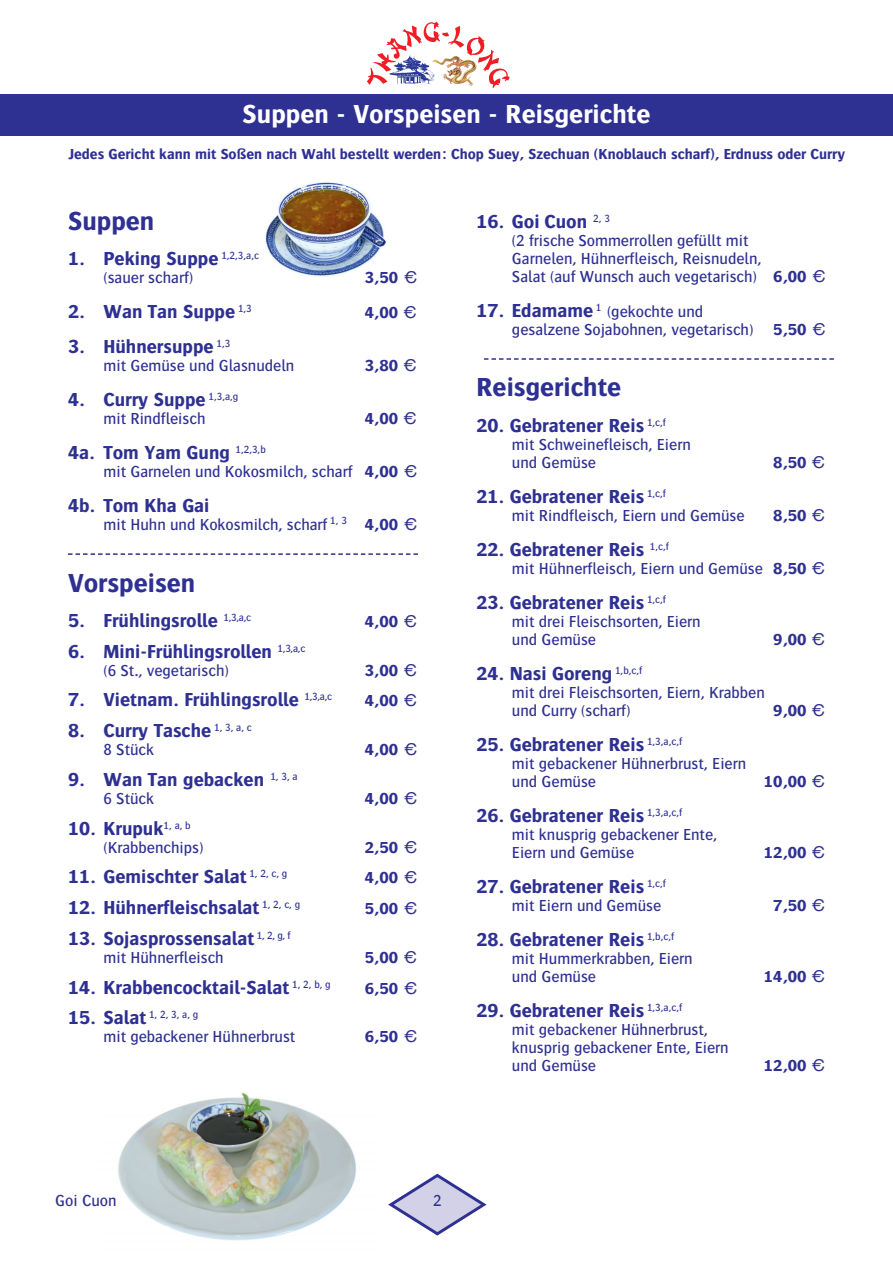
<style>
.page{position:relative;width:893px;height:1263px;background:#fff}
.page>*{position:absolute;margin:0;border:0;box-sizing:border-box;transform-origin:0 0}
.t1{font:700 27px "Bosis";color:#fff}
.t2{font:700 27px "Bosis";color:#2e3092}
.t3{font:700 19.5px "Bosis";color:#2e3092}
.t4{font:16.5px/18px "Bosis";color:#2e3092}
.t5{font:700 16.5px "Bosis";color:#2e3092}
.t6{font:700 15px "Bosis";color:#2e3092}
.t7{font:10.8px "Bosis";color:#2e3092}
.s1{font-family:"Euro Sans EF One";font-weight:400}
.s2{font-weight:700}
.s3{font-family:"Euro Sans EF One"}
.s4{font-weight:700;font-size:19.5px}
</style>
<div class="page">
<img style="left:118px;top:1092px;width:238px;height:149px">
<img style="left:265px;top:182px;width:121px;height:95px">
<svg style="left:367px;top:22px;width:143px;height:66px"></svg>
<img style="left:389px;top:55px;width:46px;height:32px">
<img style="left:440px;top:60px;width:33px;height:26px">
<div style="left:0;top:94px;width:893px;height:41px;background:#2e3092"></div>
<svg style="left:388px;top:1174px;width:99px;height:61px"></svg>
<svg style="left:68px;top:553px;width:350px;height:2px"></svg>
<svg style="left:484px;top:358px;width:350px;height:2px"></svg>
<p class="t1" style="left:243px;top:104px;width:409px">Suppen - Vorspeisen - Reisgerichte</p>
<p class="t6" style="left:69px;top:149px;width:777px">Jedes Gericht kann mit Soßen nach Wahl bestellt werden: Chop Suey, Szechuan (Knoblauch scharf), Erdnuss oder Curry</p>
<p class="t2" style="left:68px;top:211px;width:88px">Suppen</p>
<p class="t3" style="left:68px;top:251px;width:192px">1. Peking Suppe <sup>1,2,3,a,c</sup></p>
<p class="t4" style="left:104px;top:270px;width:91px">(sauer scharf)</p>
<p class="t5" style="left:365px;top:271px;width:54px">3,50 <span class="s1">d</span></p>
<p class="t3" style="left:68px;top:304px;width:185px">2. Wan Tan Suppe <sup>1,3</sup></p>
<p class="t5" style="left:365px;top:306px;width:53px">4,00 <span class="s1">d</span></p>
<p class="t3" style="left:68px;top:339px;width:164px">3. Hühnersuppe <sup>1,3</sup></p>
<p class="t4" style="left:104px;top:358px;width:192px">mit Gemüse und Glasnudeln</p>
<p class="t5" style="left:365px;top:359px;width:53px">3,80 <span class="s1">d</span></p>
<p class="t3" style="left:68px;top:392px;width:172px">4. Curry Suppe <sup>1,3,a,g</sup></p>
<p class="t4" style="left:104px;top:411px;width:103px">mit Rindfleisch</p>
<p class="t5" style="left:365px;top:412px;width:53px">4,00 <span class="s1">d</span></p>
<p class="t3" style="left:68px;top:445px;width:199px">4a. Tom Yam Gung <sup>1,2,3,b</sup></p>
<p class="t4" style="left:104px;top:464px;width:315px">mit Garnelen und Kokosmilch, scharf <span class="s2">4,00</span> <span class="s3">d</span></p>
<p class="t3" style="left:68px;top:498px;width:143px">4b. Tom Kha Gai</p>
<p class="t4" style="left:104px;top:517px;width:315px">mit Huhn und Kokosmilch, scharf <sup>1,</sup> <sup>3</sup> <span class="s2">4,00</span> <span class="s3">d</span></p>
<p class="t2" style="left:68px;top:573px;width:129px">Vorspeisen</p>
<p class="t3" style="left:68px;top:613px;width:185px">5. Frühlingsrolle <sup>1,3,a,c</sup></p>
<p class="t5" style="left:365px;top:615px;width:54px">4,00 <span class="s1">d</span></p>
<p class="t3" style="left:68px;top:644px;width:239px">6. Mini-Frühlingsrollen <sup>1,3,a,c</sup></p>
<p class="t4" style="left:104px;top:662px;width:127px">(6 St., vegetarisch)</p>
<p class="t5" style="left:365px;top:664px;width:54px">3,00 <span class="s1">d</span></p>
<p class="t3" style="left:68px;top:692px;width:266px">7. Vietnam. Frühlingsrolle <sup>1,3,a,c</sup></p>
<p class="t5" style="left:365px;top:695px;width:54px">4,00 <span class="s1">d</span></p>
<p class="t3" style="left:68px;top:723px;width:185px">8. Curry Tasche <sup>1,</sup> <sup>3,</sup> <sup>a,</sup> <sup>c</sup></p>
<p class="t4" style="left:104px;top:742px;width:52px">8 Stück</p>
<p class="t5" style="left:365px;top:743px;width:54px">4,00 <span class="s1">d</span></p>
<p class="t3" style="left:68px;top:772px;width:231px">9. Wan Tan gebacken <sup>1,</sup> <sup>3,</sup> <sup>a</sup></p>
<p class="t4" style="left:104px;top:790px;width:52px">6 Stück</p>
<p class="t5" style="left:365px;top:792px;width:54px">4,00 <span class="s1">d</span></p>
<p class="t3" style="left:68px;top:821px;width:124px">10. Krupuk<sup>1,</sup> <sup>a,</sup> <sup>b</sup></p>
<p class="t4" style="left:104px;top:839px;width:101px">(Krabbenchips)</p>
<p class="t5" style="left:365px;top:841px;width:54px">2,50 <span class="s1">d</span></p>
<p class="t3" style="left:68px;top:869px;width:221px">11. Gemischter Salat <sup>1,</sup> <sup>2,</sup> <sup>c,</sup> <sup>g</sup></p>
<p class="t5" style="left:365px;top:872px;width:54px">4,00 <span class="s1">d</span></p>
<p class="t3" style="left:68px;top:900px;width:234px">12. Hühnerfleischsalat <sup>1,</sup> <sup>2,</sup> <sup>c,</sup> <sup>g</sup></p>
<p class="t5" style="left:365px;top:902px;width:54px">5,00 <span class="s1">d</span></p>
<p class="t3" style="left:68px;top:931px;width:224px">13. Sojasprossensalat <sup>1,</sup> <sup>2,</sup> <sup>g,</sup> <sup>f</sup></p>
<p class="t4" style="left:104px;top:949px;width:122px">mit Hühnerfleisch</p>
<p class="t5" style="left:365px;top:951px;width:54px">5,00 <span class="s1">d</span></p>
<p class="t3" style="left:68px;top:980px;width:264px">14. Krabbencocktail-Salat <sup>1,</sup> <sup>2,</sup> <sup>b,</sup> <sup>g</sup></p>
<p class="t5" style="left:365px;top:982px;width:54px">6,50 <span class="s1">d</span></p>
<p class="t7" style="left:68px;top:1011px;width:132px"><span class="s4">15. Salat</span> 1, 2, 3, a, g</p>
<p class="t4" style="left:104px;top:1029px;width:193px">mit gebackener Hühnerbrust</p>
<p class="t5" style="left:365px;top:1031px;width:54px">6,50 <span class="s1">d</span></p>
<p class="t3" style="left:476px;top:214px;width:135px">16. Goi Cuon <sup>2,</sup> <sup>3</sup></p>
<p class="t4" style="left:512px;top:232px;width:238px">(2 frische Sommerrollen gefüllt mit</p>
<p class="t4" style="left:512px;top:250px;width:315px">Garnelen, Hühnerfleisch, Reisnudeln,<br>Salat (auf Wunsch auch vegetarisch) <span class="s2">6,00</span> <span class="s3">d</span></p>
<p class="t4" style="left:476px;top:303px;width:228px"><span class="s4">17. Edamame</span> <sup>1</sup> (gekochte und</p>
<p class="t4" style="left:512px;top:321px;width:315px">gesalzene Sojabohnen, vegetarisch) <span class="s2">5,50</span> <span class="s3">d</span></p>
<p class="t2" style="left:476px;top:377px;width:146px">Reisgerichte</p>
<p class="t3" style="left:476px;top:418px;width:191px">20. Gebratener Reis <sup>1,c,f</sup></p>
<p class="t4" style="left:512px;top:437px;width:180px">mit Schweinefleisch, Eiern und Gemüse</p>
<p class="t5" style="left:773px;top:456px;width:53px">8,50 <span class="s1">d</span></p>
<p class="t3" style="left:476px;top:489px;width:191px">21. Gebratener Reis <sup>1,c,f</sup></p>
<p class="t4" style="left:512px;top:508px;width:234px">mit Rindfleisch, Eiern und Gemüse</p>
<p class="t5" style="left:773px;top:509px;width:53px">8,50 <span class="s1">d</span></p>
<p class="t3" style="left:476px;top:542px;width:194px">22. Gebratener Reis <sup>1,c,f</sup></p>
<p class="t4" style="left:512px;top:561px;width:315px">mit Hühnerfleisch, Eiern und Gemüse <span class="s2">8,50</span> <span class="s3">d</span></p>
<p class="t3" style="left:476px;top:595px;width:191px">23. Gebratener Reis <sup>1,c,f</sup></p>
<p class="t4" style="left:512px;top:614px;width:190px">mit drei Fleischsorten, Eiern und Gemüse</p>
<p class="t5" style="left:773px;top:634px;width:53px">9,00 <span class="s1">d</span></p>
<p class="t3" style="left:476px;top:666px;width:167px">24. Nasi Goreng <sup>1,b,c,f</sup></p>
<p class="t4" style="left:512px;top:685px;width:254px">mit drei Fleischsorten, Eiern, Krabben und Curry (scharf)</p>
<p class="t5" style="left:773px;top:705px;width:53px">9,00 <span class="s1">d</span></p>
<p class="t3" style="left:476px;top:737px;width:207px">25. Gebratener Reis <sup>1,3,a,c,f</sup></p>
<p class="t4" style="left:512px;top:756px;width:236px">mit gebackener Hühnerbrust, Eiern und Gemüse</p>
<p class="t5" style="left:764px;top:776px;width:63px">10,00 <span class="s1">d</span></p>
<p class="t3" style="left:476px;top:808px;width:207px">26. Gebratener Reis <sup>1,3,a,c,f</sup></p>
<p class="t4" style="left:512px;top:827px;width:207px">mit knusprig gebackener Ente,</p>
<p class="t4" style="left:512px;top:845px;width:124px">Eiern und Gemüse</p>
<p class="t5" style="left:764px;top:847px;width:63px">12,00 <span class="s1">d</span></p>
<p class="t3" style="left:476px;top:879px;width:191px">27. Gebratener Reis <sup>1,c,f</sup></p>
<p class="t4" style="left:512px;top:898px;width:151px">mit Eiern und Gemüse</p>
<p class="t5" style="left:773px;top:900px;width:53px">7,50 <span class="s1">d</span></p>
<p class="t3" style="left:476px;top:932px;width:199px">28. Gebratener Reis <sup>1,b,c,f</sup></p>
<p class="t4" style="left:512px;top:951px;width:182px">mit Hummerkrabben, Eiern</p>
<p class="t4" style="left:512px;top:969px;width:86px">und Gemüse</p>
<p class="t5" style="left:764px;top:971px;width:63px">14,00 <span class="s1">d</span></p>
<p class="t3" style="left:476px;top:1003px;width:207px">29. Gebratener Reis <sup>1,3,a,c,f</sup></p>
<p class="t4" style="left:512px;top:1022px;width:198px">mit gebackener Hühnerbrust,</p>
<p class="t4" style="left:512px;top:1040px;width:218px">knusprig gebackener Ente, Eiern</p>
<p class="t4" style="left:512px;top:1058px;width:86px">und Gemüse</p>
<p class="t5" style="left:764px;top:1060px;width:63px">12,00 <span class="s1">d</span></p>
<p class="t4" style="left:55px;top:1193px;width:63px">Goi Cuon</p>
<p class="t4" style="left:433px;top:1192px;width:10px">2</p>
</div>
